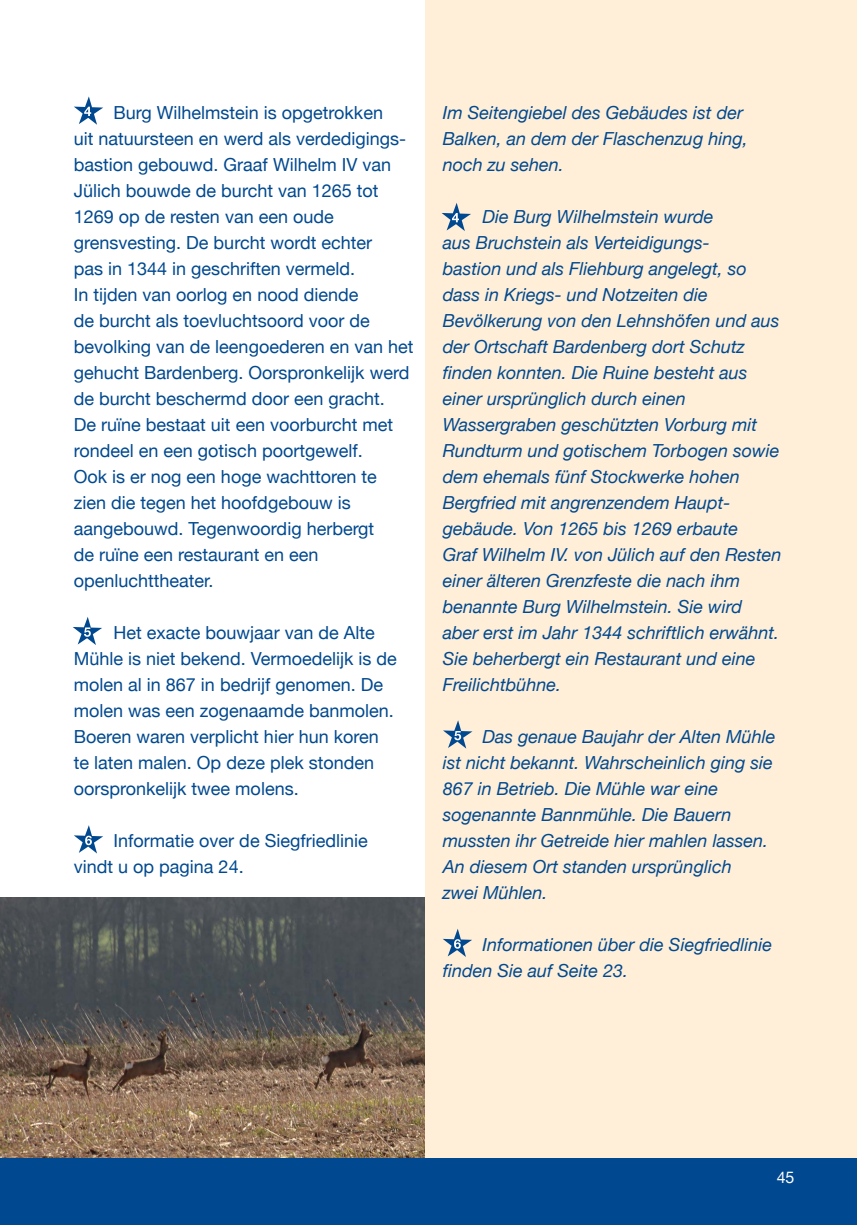
<style>
.page{position:relative;width:857px;height:1225px;background:#fff}
.page>*{position:absolute;margin:0;border:0;box-sizing:border-box;transform-origin:0 0}
.t1{font:italic 18px/26px "Helvetica Neue";color:#004990}
.t2{font:18px/26px "Helvetica Neue";color:#004990}
.t3{font:16px "Helvetica Neue";color:#fff}
</style>
<div class="page">
<div style="left:0;top:1159px;width:856px;height:66px;background:#004990"></div>
<img style="left:0;top:897px;width:425px;height:261px">
<div style="left:425px;top:0;width:431px;height:1163px;background:#ffefd8"></div>
<svg style="left:74px;top:96px;width:29px;height:29px"></svg>
<svg style="left:73px;top:617px;width:29px;height:28px"></svg>
<svg style="left:441px;top:203px;width:30px;height:28px"></svg>
<svg style="left:443px;top:720px;width:29px;height:28px"></svg>
<div style="left:0;top:1158px;width:856px;height:9px;background:#004990"></div>
<svg style="left:74px;top:825px;width:29px;height:28px"></svg>
<svg style="left:443px;top:929px;width:29px;height:28px"></svg>
<p class="t2" style="left:74px;top:101px;width:341px;text-indent:40px">Burg Wilhelmstein is opgetrokken<br>uit natuursteen en werd als verdedigings&shy;bastion gebouwd. Graaf Wilhelm IV van Jülich bouwde de burcht van 1265 tot 1269 op de resten van een oude grensvesting. De burcht wordt echter<br>pas in 1344 in geschriften vermeld.<br>In tijden van oorlog en nood diende<br>de burcht als toevluchtsoord voor de bevolking van de leengoederen en van het gehucht Bardenberg. Oorspronkelijk werd de burcht beschermd door een gracht.<br>De ruïne bestaat uit een voorburcht met rondeel en een gotisch poortgewelf.<br>Ook is er nog een hoge wachttoren te zien die tegen het hoofdgebouw is aangebouwd. Tegenwoordig herbergt<br>de ruïne een restaurant en een openluchttheater.</p>
<p class="t2" style="left:74px;top:621px;width:324px;text-indent:40px">Het exacte bouwjaar van de Alte Mühle is niet bekend. Vermoedelijk is de molen al in 867 in bedrijf genomen. De molen was een zogenaamde banmolen.<br>Boeren waren verplicht hier hun koren te laten malen. Op deze plek stonden oorspronkelijk twee molens.</p>
<p class="t2" style="left:74px;top:829px;width:295px;text-indent:40px">Informatie over de Siegfriedlinie vindt u op pagina 24.</p>
<p class="t1" style="left:442px;top:101px;width:306px">Im Seitengiebel des Gebäudes ist der<br>Balken, an dem der Flaschenzug hing, noch zu sehen.</p>
<p class="t1" style="left:442px;top:205px;width:340px;text-indent:40px">Die Burg Wilhelmstein wurde<br>aus Bruchstein als Verteidigungs-<br>bastion und als Fliehburg angelegt, so dass in Kriegs- und Notzeiten die Bevölkerung von den Lehnshöfen und aus der Ortschaft Bardenberg dort Schutz finden konnten. Die Ruine besteht aus einer ursprünglich durch einen Wassergraben geschützten Vorburg mit Rundturm und gotischem Torbogen sowie dem ehemals fünf Stockwerke hohen Bergfried mit angrenzendem Haupt&shy;gebäude. Von 1265 bis 1269 erbaute<br>Graf Wilhelm IV. von Jülich auf den Resten einer älteren Grenzfeste die nach ihm benannte Burg Wilhelmstein. Sie wird aber erst im Jahr 1344 schriftlich erwähnt.<br>Sie beherbergt ein Restaurant und eine Freilichtbühne.</p>
<p class="t1" style="left:442px;top:725px;width:334px;text-indent:40px">Das genaue Baujahr der Alten Mühle ist nicht bekannt. Wahrscheinlich ging sie 867 in Betrieb. Die Mühle war eine sogenannte Bannmühle. Die Bauern mussten ihr Getreide hier mahlen lassen.<br>An diesem Ort standen ursprünglich<br>zwei Mühlen.</p>
<p class="t1" style="left:442px;top:933px;width:331px;text-indent:40px">Informationen über die Siegfriedlinie finden Sie auf Seite 23.</p>
<p class="t3" style="left:776px;top:1165px;width:19px">45</p>
</div>
